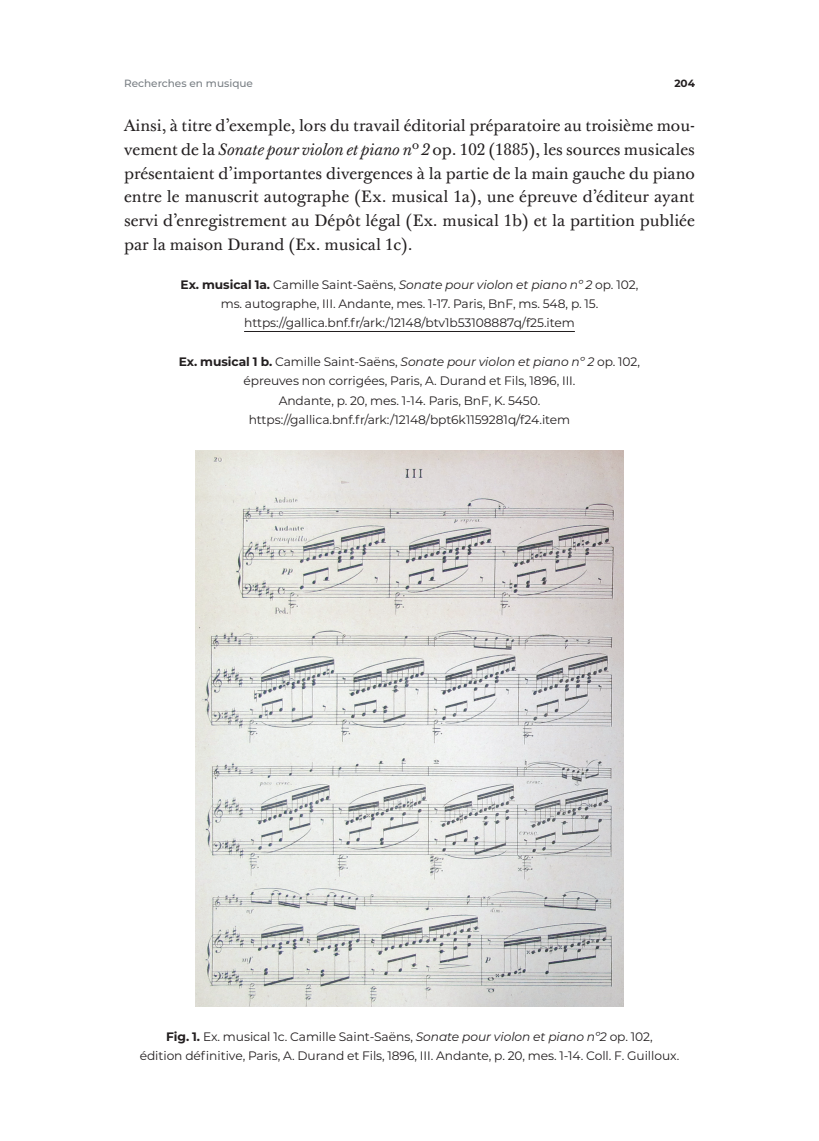
<style>
.page{position:relative;width:819px;height:1141px;background:#fff}
.page>*{position:absolute;margin:0;border:0;box-sizing:border-box;transform-origin:0 0}
._242_texte_courant_s{font:16.1px/23.6px "Baskerville 10 Pro";color:#231f20;text-align:justify}
._26_legende_figure{font:12.25px/19.2px "Montserrat";letter-spacing:-.005em;color:#231f20;text-align:center}
.t1{font:500 10.5px "Montserrat";color:#797f84}
.t2{font:700 10.5px "Montserrat";color:#231f20}
.s1{font-style:italic}
.s2{font-weight:700}
</style>
<div class="page">
<hr style="left:244px;top:331px;width:331px;height:1px;background:#231f20">
<img style="left:196px;top:451px;width:427px;height:555px">
<p class="t1" style="left:124px;top:76px;width:130px">Recherches en musique</p>
<p class="t2" style="left:674px;top:75px;width:22px">204</p>
<p class="_242_texte_courant_s" style="left:124px;top:115px;width:572px">Ainsi, à titre d’exemple, lors du travail éditorial préparatoire au troisième mou&shy;vement de la <span class="s1">Sonate pour violon et piano n</span>º<span class="s1">2</span> op. 102 (1885), les sources musicales présentaient d’importantes divergences à la partie de la main gauche du piano entre le manuscrit autographe (Ex. musical 1a), une épreuve d’éditeur ayant servi d’enregistrement au Dépôt légal (Ex. musical 1b) et la partition publiée par la maison Durand (Ex. musical 1c).</p>
<p class="_26_legende_figure" style="left:181px;top:274px;width:459px"><span class="s2">Ex. musical 1a.</span> Camille Saint-Saëns, <span class="s1">Sonate pour violon et piano nº 2</span> op. 102, ms. autographe, III. Andante, mes. 1-17. Paris, BnF, ms. 548, p. 15. https://gallica.bnf.fr/ark:/12148/btv1b53108887q/f25.item</p>
<p class="_26_legende_figure" style="left:179px;top:352px;width:463px"><span class="s2">Ex. musical 1 b.</span> Camille Saint-Saëns, <span class="s1">Sonate pour violon et piano nº 2</span> op. 102, épreuves non corrigées, Paris, A. Durand et Fils, 1896, III.<br>Andante, p. 20, mes. 1-14. Paris, BnF, K. 5450. https://gallica.bnf.fr/ark:/12148/bpt6k1159281q/f24.item</p>
<p class="_26_legende_figure" style="left:140px;top:1026px;width:541px"><span class="s2">Fig. 1.</span> Ex. musical 1c. Camille Saint-Saëns, <span class="s1">Sonate pour violon et piano nº2</span> op. 102,<br>édition définitive, Paris, A. Durand et Fils, 1896, III. Andante, p. 20, mes. 1-14. Coll. F. Guilloux.</p>
</div>
